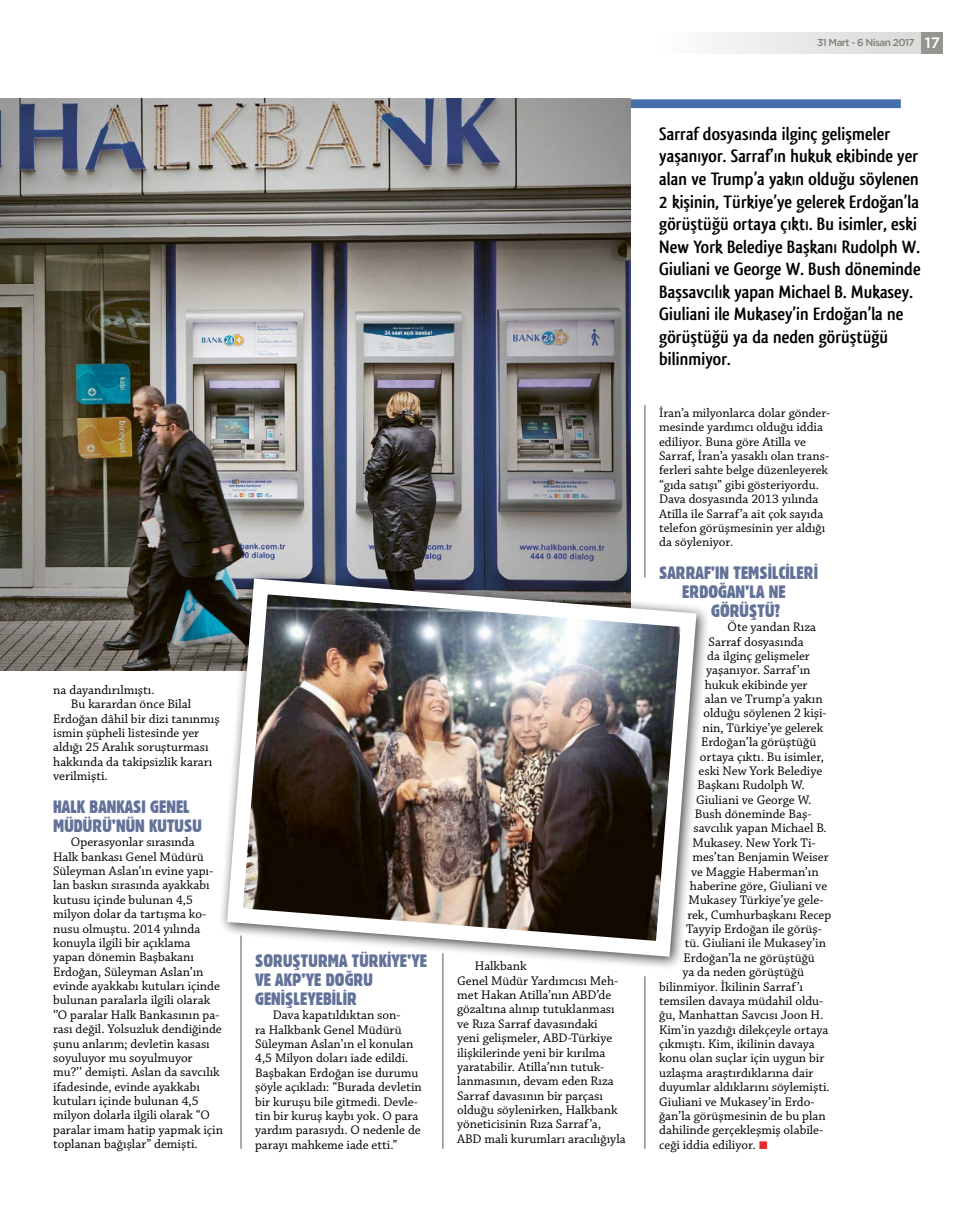
<style>
.page{position:relative;width:975px;height:1205px;background:#fff}
.page>*{position:absolute;margin:0;border:0;box-sizing:border-box;transform-origin:0 0}
.t1{font:700 18.75px/22.5px "Qlassik";color:#000}
.t2{font:17.5px/18.8px "Gothic 821 Condensed BT";color:#627298;scale:1.1 1}
.t3{font:13.12px/14.4px "Chaparral Pro";color:#000}
.t4{font:500 10px "Gotham";letter-spacing:-.06em;color:#81807a}
.s1{font-size:15px;color:#fff}
.s2{color:#e42b2b}
</style>
<div class="page">
<img style="left:0;top:98px;width:630px;height:572px">
<div style="left:659px;top:32px;width:262px;height:21px;background:linear-gradient(to right,#fdfdfd,#d9d9d8)"></div>
<div style="left:921px;top:32px;width:22px;height:21px;background:#959490"></div>
<div style="left:631px;top:99px;width:269px;height:9px;background:#446fab"></div>
<hr style="left:241px;top:935px;width:1px;height:214px;background:#57544b">
<hr style="left:442px;top:953px;width:1px;height:196px;background:#57544b">
<hr style="left:644px;top:976px;width:1px;height:173px;background:#57544b">
<hr style="left:644px;top:405px;width:1px;height:172px;background:#57544b">
<div style="left:219px;top:570px;width:491px;height:400px;background:#fff"></div>
<img style="left:219px;top:571px;width:485px;height:393px">
<p class="t3" style="left:53px;top:683px;width:103px">na dayandırılmıştı.</p>
<p class="t3" style="left:71px;top:697px;width:122px">Bu karardan önce Bilal</p>
<p class="t3" style="left:53px;top:712px;width:168px">Erdoğan dâhil bir dizi tanınmış</p>
<p class="t3" style="left:53px;top:726px;width:147px">ismin şüpheli listesinde yer</p>
<p class="t3" style="left:53px;top:741px;width:157px">aldığı 25 Aralık soruşturması</p>
<p class="t3" style="left:53px;top:755px;width:161px">hakkında da takipsizlik kararı</p>
<p class="t3" style="left:53px;top:769px;width:56px">verilmişti.</p>
<h2 class="t2" style="left:53px;top:797px;width:137px">HALK BANKASI GENEL<br>MÜDÜRÜ’NÜN KUTUSU</h2>
<p class="t3" style="left:53px;top:835px;width:171px;text-indent:18px">Operasyonlar sırasında<br>Halk bankası Genel Müdürü<br>Süleyman Aslan’ın evine yapı&shy;lan baskın sırasında ayakkabı kutusu içinde bulunan 4,5 milyon dolar da tartışma ko&shy;nusu olmuştu. 2014 yılında konuyla ilgili bir açıklama yapan dönemin Başbakanı<br>Erdoğan, Süleyman Aslan’ın evinde ayakkabı kutuları içinde bulunan paralarla ilgili olarak ‘’O paralar Halk Bankasının pa&shy;rası değil. Yolsuzluk dendiğinde şunu anlarım; devletin kasası soyuluyor mu soyulmuyor mu?’’ demişti. Aslan da savcılık ifadesinde, evinde ayakkabı kutuları içinde bulunan 4,5 milyon dolarla ilgili olarak “O paralar imam hatip yapmak için toplanan bağışlar” demişti.</p>
<h2 class="t2" style="left:255px;top:952px;width:158px">SORUŞTURMA TÜRKIYE’YE<br>VE AKP’YE DOĞRU<br>GENIŞLEYEBILIR</h2>
<p class="t3" style="left:255px;top:1008px;width:168px;text-indent:18px">Dava kapatıldıktan son-<br>ra Halkbank Genel Müdürü<br>Süleyman Aslan’ın el konulan<br>4,5 Milyon doları iade edildi.<br>Başbakan Erdoğan ise durumu şöyle açıkladı: “Burada devletin bir kuruşu bile gitmedi. Devle&shy;tin bir kuruş kaybı yok. O para yardım parasıydı. O nedenle de parayı mahkeme iade etti.”</p>
<p class="t3" style="left:457px;top:959px;width:170px;text-indent:18px">Halkbank<br>Genel Müdür Yardımcısı Meh&shy;met Hakan Atilla’nın ABD’de gözaltına alınıp tutuklanması ve Rıza Sarraf davasındaki<br>yeni gelişmeler, ABD-Türkiye ilişkilerinde yeni bir kırılma yaratabilir. Atilla’nın tutuk&shy;lanmasının, devam eden Rıza<br>Sarraf davasının bir parçası olduğu söylenirken, Halkbank yöneticisinin Rıza Sarraf’a,<br>ABD mali kurumları aracılığıyla</p>
<p class="t4" style="left:817px;top:37px;width:124px">31 Mart - 6 Nisan 2017 <span class="s1">17</span></p>
<p class="t1" style="left:659px;top:123px;width:263px">Sarraf dosyasında ilginç gelişmeler yaşanıyor. Sarraf’ın hukuk ekibinde yer alan ve Trump’a yakın olduğu söylenen 2 kişinin, Türkiye’ye gelerek Erdoğan’la görüştüğü ortaya çıktı. Bu isimler, eski New York Belediye Başkanı Rudolph W.<br>Giuliani ve George W. Bush döneminde Başsavcılık yapan Michael B. Mukasey.<br>Giuliani ile Mukasey’in Erdoğan’la ne görüştüğü ya da neden görüştüğü bilinmiyor.</p>
<p class="t3" style="left:659px;top:406px;width:173px">İran’a milyonlarca dolar gönder&shy;mesinde yardımcı olduğu iddia ediliyor. Buna göre Atilla ve<br>Sarraf, İran’a yasaklı olan trans&shy;ferleri sahte belge düzenleyerek “gıda satışı” gibi gösteriyordu.<br>Dava dosyasında 2013 yılında<br>Atilla ile Sarraf’a ait çok sayıda telefon görüşmesinin yer aldığı da söyleniyor.</p>
<h2 class="t2" style="left:659px;top:563px;width:145px">SARRAF’IN TEMSILCILERI</h2>
<h2 class="t2" style="left:682px;top:582px;width:95px">ERDOĞAN’LA NE</h2>
<h2 class="t2" style="left:711px;top:601px;width:65px">GÖRÜŞTÜ?</h2>
<p class="t3" style="left:727px;top:620px;width:90px">Öte yandan Rıza</p>
<p class="t3" style="left:708px;top:635px;width:97px">Sarraf dosyasında</p>
<p class="t3" style="left:707px;top:649px;width:104px">da ilginç gelişmeler</p>
<p class="t3" style="left:706px;top:663px;width:106px">yaşanıyor. Sarraf’ın</p>
<p class="t3" style="left:704px;top:678px;width:104px">hukuk ekibinde yer</p>
<p class="t3" style="left:704px;top:692px;width:119px">alan ve Trump’a yakın</p>
<p class="t3" style="left:703px;top:706px;width:125px">olduğu söylenen 2 kişi-</p>
<p class="t3" style="left:702px;top:721px;width:122px">nin, Türkiye’ye gelerek</p>
<p class="t3" style="left:701px;top:735px;width:117px">Erdoğan’la görüştüğü</p>
<p class="t3" style="left:699px;top:750px;width:126px">ortaya çıktı. Bu isimler,</p>
<p class="t3" style="left:698px;top:764px;width:125px">eski New York Belediye</p>
<p class="t3" style="left:697px;top:778px;width:109px">Başkanı Rudolph W.</p>
<p class="t3" style="left:696px;top:793px;width:117px">Giuliani ve George W.</p>
<p class="t3" style="left:694px;top:807px;width:118px">Bush döneminde Baş-</p>
<p class="t3" style="left:693px;top:821px;width:135px">savcılık yapan Michael B.</p>
<p class="t3" style="left:692px;top:836px;width:125px">Mukasey. New York Ti-</p>
<p class="t3" style="left:692px;top:850px;width:138px">mes’tan Benjamin Weiser</p>
<p class="t3" style="left:691px;top:865px;width:129px">ve Maggie Haberman’ın</p>
<p class="t3" style="left:689px;top:879px;width:139px">haberine göre, Giuliani ve</p>
<p class="t3" style="left:688px;top:893px;width:136px">Mukasey Türkiye’ye gele-</p>
<p class="t3" style="left:687px;top:908px;width:145px">rek, Cumhurbaşkanı Recep</p>
<p class="t3" style="left:686px;top:922px;width:137px">Tayyip Erdoğan ile görüş-</p>
<p class="t3" style="left:684px;top:936px;width:143px">tü. Giuliani ile Mukasey’in</p>
<p class="t3" style="left:683px;top:951px;width:133px">Erdoğan’la ne görüştüğü</p>
<p class="t3" style="left:682px;top:965px;width:123px">ya da neden görüştüğü</p>
<p class="t3" style="left:659px;top:980px;width:145px">bilinmiyor. İkilinin Sarraf’ı</p>
<p class="t3" style="left:659px;top:994px;width:166px">temsilen davaya müdahil oldu-</p>
<p class="t3" style="left:659px;top:1008px;width:166px">ğu, Manhattan Savcısı Joon H.</p>
<p class="t3" style="left:659px;top:1023px;width:171px">Kim’in yazdığı dilekçeyle ortaya</p>
<p class="t3" style="left:659px;top:1037px;width:157px">çıkmıştı. Kim, ikilinin davaya</p>
<p class="t3" style="left:659px;top:1051px;width:167px">konu olan suçlar için uygun bir</p>
<p class="t3" style="left:659px;top:1066px;width:156px">uzlaşma araştırdıklarına dair</p>
<p class="t3" style="left:659px;top:1080px;width:172px">duyumlar aldıklarını söylemişti.</p>
<p class="t3" style="left:659px;top:1095px;width:157px">Giuliani ve Mukasey’in Erdo-</p>
<p class="t3" style="left:659px;top:1109px;width:168px">ğan’la görüşmesinin de bu plan</p>
<p class="t3" style="left:659px;top:1123px;width:165px">dahilinde gerçekleşmiş olabile-</p>
<p class="t3" style="left:659px;top:1138px;width:111px">ceği iddia ediliyor. <span class="s2">■</span></p>
</div>
